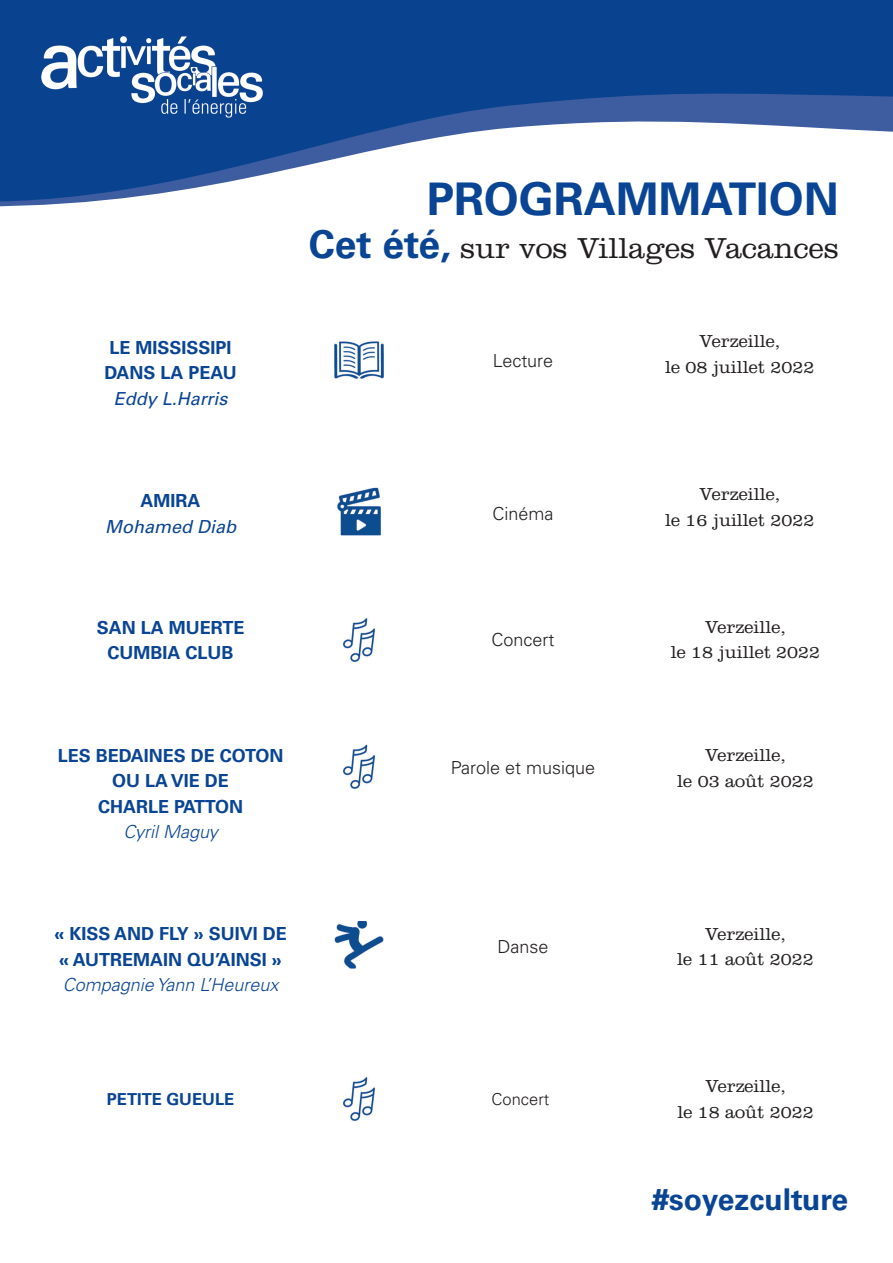
<style>
.page{position:relative;width:893px;height:1263px;background:#fff}
.page>*{position:absolute;margin:0;border:0;box-sizing:border-box;transform-origin:0 0}
.t1{font:700 45px "Univers LT Std";color:#094594}
.t2{font:300 30px "Clarendon LT Std";color:#231f20}
.t3{font:700 30px "Univers LT Std";color:#094594}
.t4{font:300 18px/25.5px "Clarendon LT Std";color:#231f20;text-align:center}
.t5{font:700 18px/25.5px "Univers LT Std";color:#094594;text-align:center}
.t6{font:300 18px "Univers LT Std";color:#231f20}
.t7{font:italic 300 18px "Univers LT Std";color:#094594}
.t8{font:italic 18px "Univers LT Std";color:#094594}
.t9{font:700 16.5px "Univers LT Std";color:#094594}
.t10{font:300 16.5px "Univers LT Std";color:#231f20}
.s1{font-family:"Univers LT Std";font-weight:700;font-size:39px;color:#094594}
</style>
<div class="page">
<img style="left:337px;top:488px;width:44px;height:47px">
<img style="left:342px;top:1077px;width:34px;height:44px">
<img style="left:343px;top:744px;width:33px;height:45px">
<img style="left:342px;top:618px;width:34px;height:44px">
<img style="left:333px;top:341px;width:51px;height:39px">
<img style="left:334px;top:921px;width:50px;height:48px">
<svg style="left:0;top:0;width:893px;height:202px;fill:#094390"></svg>
<img style="left:24px;top:27px;width:257px;height:105px">
<p class="t5" style="left:104px;top:335px;width:134px;text-align:left">LE MISSISSIPI<br>DANS LA PEAU</p>
<p class="t8" style="left:114px;top:388px;width:115px">Eddy L.Harris</p>
<p class="t5" style="left:141px;top:488px;width:61px">AMIRA</p>
<p class="t8" style="left:105px;top:516px;width:132px">Mohamed Diab</p>
<h1 class="t1" style="left:427px;top:173px;width:413px">PROGRAMMATION</h1>
<h2 class="t2" style="left:309px;top:230px;width:531px"><span class="s1">Cet été,</span> sur vos Villages Vacances</h2>
<p class="t6" style="left:493px;top:350px;width:62px">Lecture</p>
<p class="t6" style="left:492px;top:503px;width:62px">Cinéma</p>
<p class="t4" style="left:665px;top:328px;width:151px">Verzeille,<br>le 08 juillet 2022</p>
<p class="t4" style="left:665px;top:481px;width:151px">Verzeille,<br>le 16 juillet 2022</p>
<p class="t5" style="left:97px;top:615px;width:149px">SAN LA MUERTE<br>CUMBIA CLUB</p>
<p class="t4" style="left:671px;top:614px;width:151px">Verzeille,<br>le 18 juillet 2022</p>
<p class="t6" style="left:491px;top:629px;width:64px">Concert</p>
<p class="t5" style="left:58px;top:743px;width:227px">LES BEDAINES DE COTON<br>OU LA VIE DE<br>CHARLE PATTON</p>
<p class="t7" style="left:123px;top:822px;width:96px">Cyril Maguy</p>
<p class="t5" style="left:55px;top:921px;width:234px;text-align:left">« KISS AND FLY » SUIVI DE « AUTREMAIN QU’AINSI »</p>
<p class="t7" style="left:63px;top:974px;width:217px">Compagnie Yann L’Heureux</p>
<p class="t6" style="left:451px;top:758px;width:146px">Parole et musique</p>
<p class="t6" style="left:497px;top:936px;width:52px">Danse</p>
<p class="t9" style="left:107px;top:1090px;width:129px">PETITE GUEULE</p>
<p class="t10" style="left:491px;top:1090px;width:59px">Concert</p>
<p class="t4" style="left:677px;top:742px;width:138px">Verzeille,<br>le 03 août 2022</p>
<p class="t4" style="left:677px;top:921px;width:138px">Verzeille,<br>le 11 août 2022</p>
<p class="t4" style="left:677px;top:1073px;width:138px">Verzeille,<br>le 18 août 2022</p>
<h2 class="t3" style="left:652px;top:1182px;width:197px">#soyezculture</h2>
</div>
